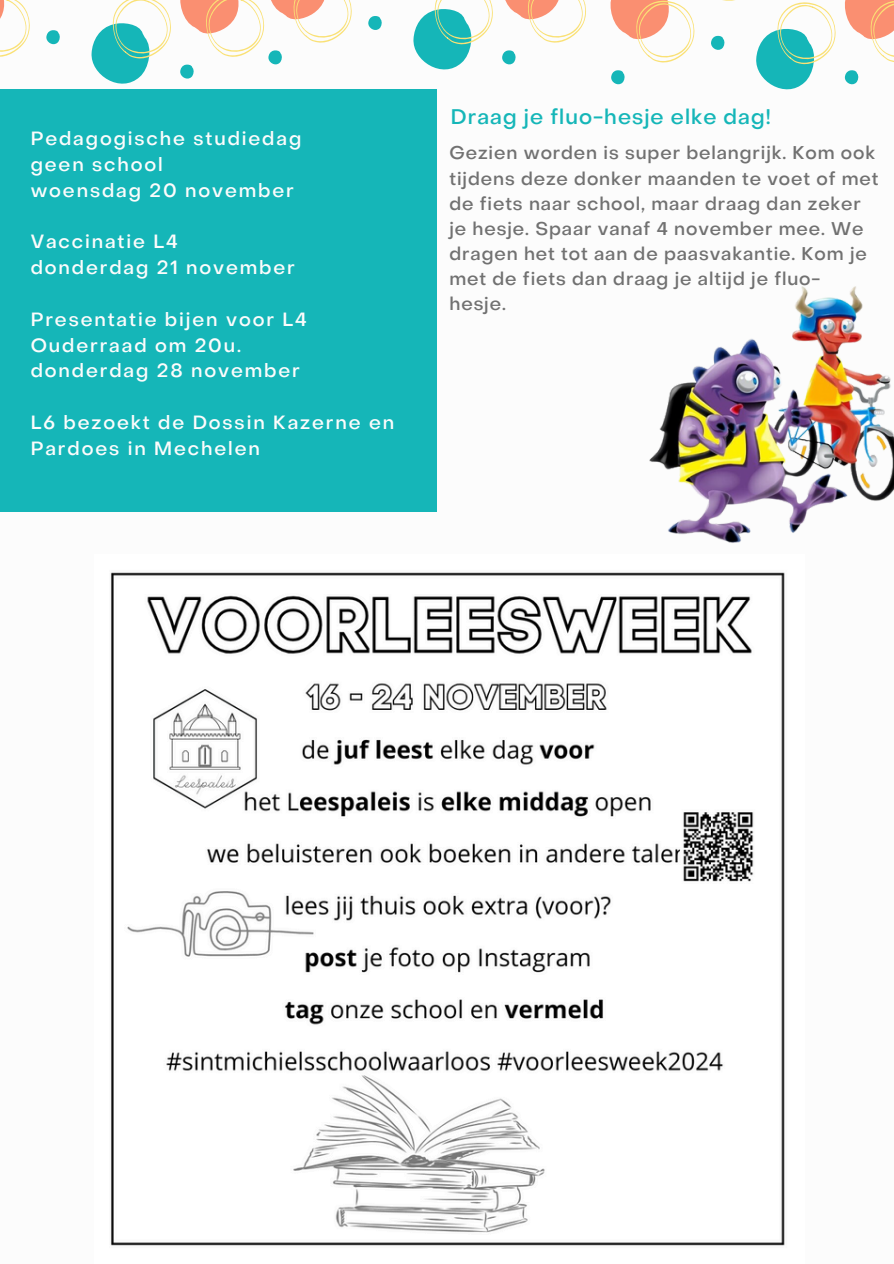
<style>
.page{position:relative;width:894px;height:1264px;background:#fff}
.page>*{position:absolute;margin:0;border:0;box-sizing:border-box;transform-origin:0 0}
.t1{font:500 20.85px "Object Sans";letter-spacing:.05em;color:#15b6b8}
.t2{font:500 18.9px/25.8px "Object Sans";letter-spacing:.1em;color:#fcfcfc}
.t3{font:500 18.15px/25.2px "Object Sans";letter-spacing:.05em;color:#717171}
</style>
<div class="page">
<svg style="left:0;top:0;width:30px;height:57px"></svg>
<svg style="left:46px;top:30px;width:14px;height:15px"></svg>
<svg style="left:91px;top:0;width:80px;height:84px"></svg>
<svg style="left:180px;top:0;width:172px;height:79px"></svg>
<svg style="left:368px;top:16px;width:14px;height:14px"></svg>
<svg style="left:502px;top:50px;width:14px;height:15px"></svg>
<svg style="left:413px;top:0;width:80px;height:69px"></svg>
<svg style="left:505px;top:0;width:81px;height:43px"></svg>
<svg style="left:844px;top:70px;width:14px;height:15px"></svg>
<svg style="left:610px;top:0;width:225px;height:89px"></svg>
<svg style="left:844px;top:0;width:49px;height:62px"></svg>
<div style="left:0;top:89px;width:437px;height:422px;background:#15b6b8"></div>
<img style="left:649px;top:286px;width:244px;height:257px">
<img style="left:110px;top:572px;width:675px;height:674px">
<p class="t2" style="left:31px;top:128px;width:272px">Pedagogische studiedag geen school<br>woensdag 20 november</p>
<p class="t2" style="left:31px;top:231px;width:265px">Vaccinatie L4 donderdag 21 november</p>
<p class="t2" style="left:31px;top:308px;width:278px">Presentatie bijen voor L4<br>Ouderraad om 20u. donderdag 28 november</p>
<h1 class="t2" style="left:31px;top:411px;width:365px">L6 bezoekt de Dossin Kazerne en<br>Pardoes in Mechelen</h1>
<h1 class="t1" style="left:451px;top:108px;width:321px">Draag je fluo-hesje elke dag!</h1>
<h1 class="t3" style="left:449px;top:142px;width:430px">Gezien worden is super belangrijk. Kom ook tijdens deze donker maanden te voet of met de fiets naar school, maar draag dan zeker je hesje. Spaar vanaf 4 november mee. We dragen het tot aan de paasvakantie. Kom je met de fiets dan draag je altijd je fluo&shy;hesje.</h1>
</div>
